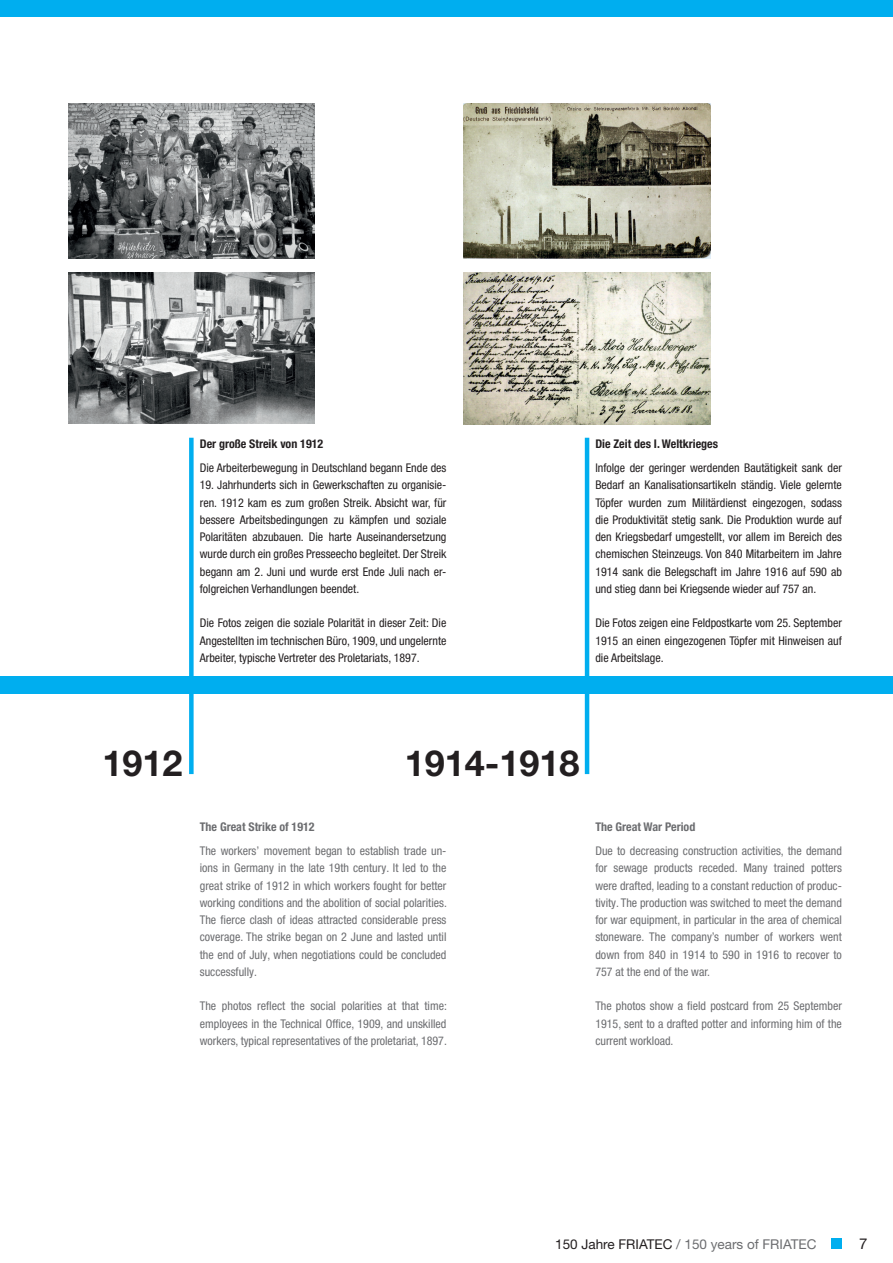
<style>
.page{position:relative;width:893px;height:1263px;background:#fff}
.page>*{position:absolute;margin:0;border:0;box-sizing:border-box;transform-origin:0 0}
.t1{font:700 36px "Helvetica Neue LTW1 G";color:#231f20}
.t2{font:15px "Helvetica Neue LTW1 G";color:#231f20}
.t3{font:13.5px "Helvetica Neue LTW1 G";color:#6c6d70}
.t4{font:condensed 12px/17.2px "Helvetica Neue LTW1 G";color:#231f20;text-align:justify}
.t5{font:condensed 12px/17.2px "Helvetica Neue LTW1 G";color:#6c6d70;text-align:justify}
.t6{font:700 condensed 12px "Helvetica Neue LTW1 G";color:#231f20}
.t7{font:700 condensed 12px "Helvetica Neue LTW1 G";color:#6c6d70}
.s1{color:#231f20}
</style>
<div class="page">
<img style="left:68px;top:272px;width:247px;height:152px">
<img style="left:464px;top:103px;width:246px;height:156px">
<img style="left:68px;top:103px;width:247px;height:156px">
<img style="left:464px;top:272px;width:246px;height:152px">
<div style="left:0;top:676px;width:893px;height:17px;background:#00aeef"></div>
<div style="left:0;top:0;width:893px;height:17px;background:#00aeef"></div>
<div style="left:831px;top:1238px;width:11px;height:10px;background:#00aeef"></div>
<div style="left:189px;top:438px;width:5px;height:336px;background:#00aeef"></div>
<hr style="left:585px;top:438px;width:4px;height:336px;background:#00aeef">
<p class="t6" style="left:200px;top:437px;width:125px">Der große Streik von 1912</p>
<p class="t4" style="left:200px;top:459px;width:248px">Die Arbeiterbewegung in Deutschland begann Ende des</p>
<p class="t4" style="left:200px;top:477px;width:248px">19. Jahrhunderts sich in Gewerkschaften zu organisie&shy;ren. 1912 kam es zum großen Streik. Absicht war, für bessere Arbeitsbedingungen zu kämpfen und soziale Polaritäten abzubauen. Die harte Auseinandersetzung wurde durch ein großes Presseecho begleitet. Der Streik begann am 2. Juni und wurde erst Ende Juli nach er&shy;folgreichen Verhandlungen beendet.</p>
<p class="t4" style="left:200px;top:615px;width:248px">Die Fotos zeigen die soziale Polarität in dieser Zeit: Die Angestellten im technischen Büro, 1909, und ungelernte Arbeiter, typische Vertreter des Proletariats, 1897.</p>
<p class="t6" style="left:595px;top:437px;width:124px">Die Zeit des I. Weltkrieges</p>
<p class="t4" style="left:595px;top:459px;width:248px">Infolge der geringer werdenden Bautätigkeit sank der Bedarf an Kanalisationsartikeln ständig. Viele gelernte Töpfer wurden zum Militärdienst eingezogen, sodass die Produktivität stetig sank. Die Produktion wurde auf den Kriegsbedarf umgestellt, vor allem im Bereich des chemischen Steinzeugs. Von 840 Mitarbeitern im Jahre 1914 sank die Belegschaft im Jahre 1916 auf 590 ab und stieg dann bei Kriegsende wieder auf 757 an.</p>
<p class="t4" style="left:595px;top:615px;width:248px">Die Fotos zeigen eine Feldpostkarte vom 25. September 1915 an einen eingezogenen Töpfer mit Hinweisen auf die Arbeitslage.</p>
<h1 class="t1" style="left:102px;top:741px;width:82px">1912</h1>
<h1 class="t1" style="left:405px;top:741px;width:176px">1914-1918</h1>
<p class="t7" style="left:200px;top:819px;width:116px">The Great Strike of 1912</p>
<p class="t5" style="left:200px;top:842px;width:249px">The workers’ movement began to establish trade un&shy;ions in Germany in the late 19th century. It led to the great strike of 1912 in which workers fought for better working conditions and the abolition of social polarities.<br>The fierce clash of ideas attracted considerable press coverage. The strike began on 2 June and lasted until the end of July, when negotiations could be concluded successfully.</p>
<p class="t5" style="left:200px;top:997px;width:249px">The photos reflect the social polarities at that time: employees in the Technical Office, 1909, and unskilled workers, typical representatives of the proletariat, 1897.</p>
<p class="t7" style="left:595px;top:819px;width:102px">The Great War Period</p>
<p class="t5" style="left:595px;top:842px;width:248px">Due to decreasing construction activities, the demand for sewage products receded. Many trained potters were drafted, leading to a constant reduction of produc&shy;tivity. The production was switched to meet the demand for war equipment, in particular in the area of chemical stoneware. The company’s number of workers went down from 840 in 1914 to 590 in 1916 to recover to 757 at the end of the war.</p>
<p class="t5" style="left:595px;top:997px;width:248px">The photos show a field postcard from 25 September 1915, sent to a drafted potter and informing him of the current workload.</p>
<p class="t3" style="left:555px;top:1235px;width:224px"><span class="s1">150 Jahre FRIATEC</span> / 150 years of Friatec</p>
<p class="t2" style="left:859px;top:1234px;width:10px">7</p>
</div>
